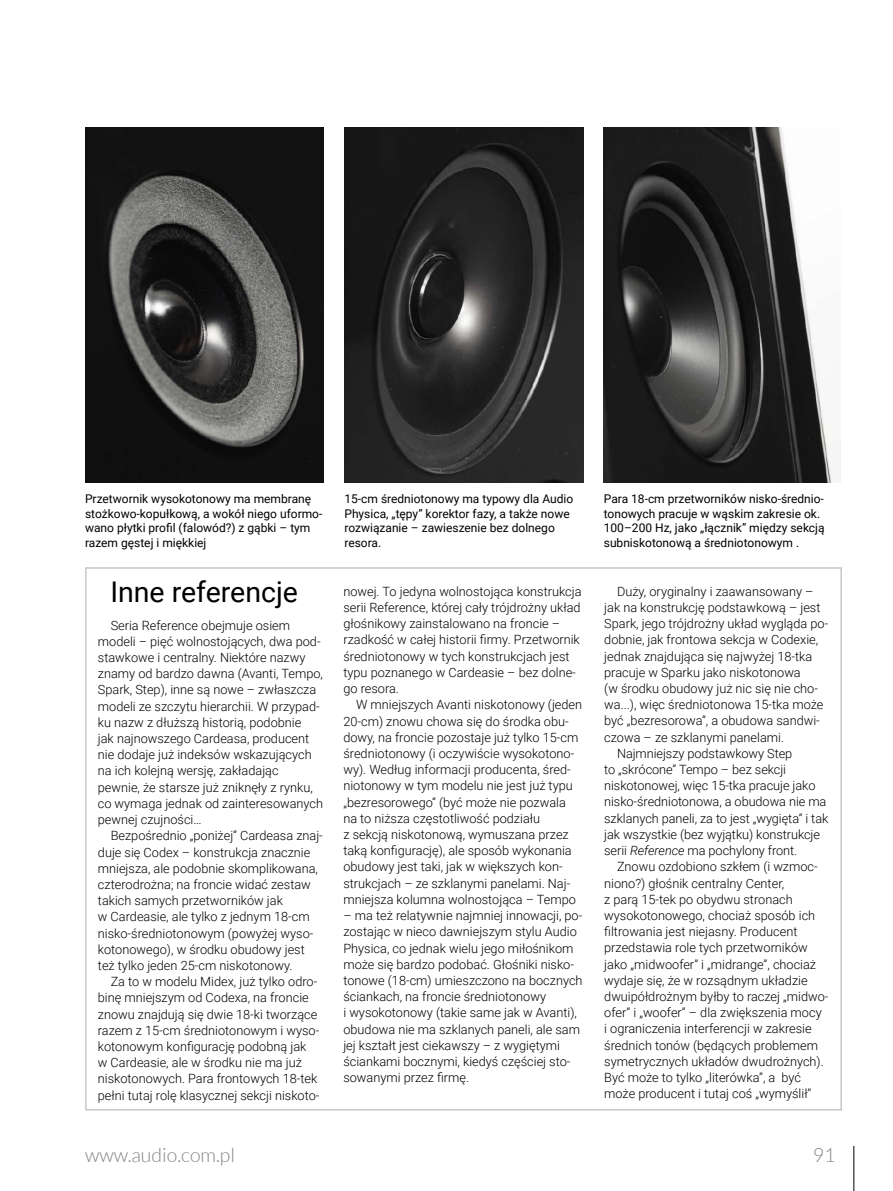
<style>
.page{position:relative;width:893px;height:1191px;background:#fff}
.page>*{position:absolute;margin:0;border:0;box-sizing:border-box;transform-origin:0 0}
.t1{font:28.5px "Roboto";color:#000}
.t2{font:300 19.5px "Lato";color:#858585}
.t3{font:300 12.75px/16.2px "Roboto";color:#000}
.t4{font:12px/14.4px "Roboto";color:#000}
.s1{font-style:italic}
</style>
<div class="page">
<hr style="left:854px;top:1145px;width:1px;height:46px;background:#000">
<img style="left:85px;top:128px;width:238px;height:355px">
<img style="left:344px;top:128px;width:239px;height:355px">
<img style="left:604px;top:128px;width:230px;height:354px">
<p class="t4" style="left:85px;top:491px;width:239px">Przetwornik wysokotonowy ma membranę stożkowo-kopułkową, a wokół niego uformo&shy;wano płytki profil (falowód?) z gąbki – tym razem gęstej i miękkiej</p>
<p class="t4" style="left:344px;top:491px;width:230px">15-cm średniotonowy ma typowy dla Audio<br>Physica, „tępy” korektor fazy, a także nowe rozwiązanie – zawieszenie bez dolnego resora.</p>
<p class="t4" style="left:604px;top:491px;width:222px">Para 18-cm przetworników nisko-średnio&shy;tonowych pracuje w wąskim zakresie ok.<br>100–200 Hz, jako „łącznik” między sekcją subniskotonową a średniotonowym .</p>
<h1 class="t1" style="left:110px;top:572px;width:189px">Inne referencje</h1>
<p class="t3" style="left:617px;top:582px;width:198px">Duży, oryginalny i zaawansowany –</p>
<p class="t3" style="left:343px;top:583px;width:240px">nowej. To jedyna wolnostojąca konstrukcja serii Reference, której cały trójdrożny układ głośnikowy zainstalowano na froncie – rzadkość w całej historii firmy. Przetwornik średniotonowy w tych konstrukcjach jest typu poznanego w Cardeasie – bez dolne&shy;go resora.</p>
<p class="t3" style="left:343px;top:696px;width:240px;text-indent:13px">W mniejszych Avanti niskotonowy (jeden 20-cm) znowu chowa się do środka obu&shy;dowy, na froncie pozostaje już tylko 15-cm średniotonowy (i oczywiście wysokotono&shy;wy). Według informacji producenta, śred&shy;niotonowy w tym modelu nie jest już typu „bezresorowego” (być może nie pozwala na to niższa częstotliwość podziału<br>z sekcją niskotonową, wymuszana przez taką konfigurację), ale sposób wykonania obudowy jest taki, jak w większych kon&shy;strukcjach – ze szklanymi panelami. Naj&shy;mniejsza kolumna wolnostojąca – Tempo</p>
<p class="t3" style="left:343px;top:907px;width:241px">– ma też relatywnie najmniej innowacji, po&shy;zostając w nieco dawniejszym stylu Audio Physica, co jednak wielu jego miłośnikom może się bardzo podobać. Głośniki nisko&shy;tonowe (18-cm) umieszczono na bocznych ściankach, na froncie średniotonowy<br>i wysokotonowy (takie same jak w Avanti), obudowa nie ma szklanych paneli, ale sam jej kształt jest ciekawszy – z wygiętymi ściankami bocznymi, kiedyś częściej sto&shy;sowanymi przez firmę.</p>
<p class="t3" style="left:604px;top:599px;width:218px">jak na konstrukcję podstawkową – jest</p>
<p class="t3" style="left:604px;top:615px;width:226px">Spark, jego trójdrożny układ wygląda po-</p>
<p class="t3" style="left:604px;top:631px;width:216px">dobnie, jak frontowa sekcja w Codexie,</p>
<p class="t3" style="left:604px;top:647px;width:210px">jednak znajdująca się najwyżej 18-tka</p>
<p class="t3" style="left:604px;top:663px;width:198px">pracuje w Sparku jako niskotonowa</p>
<p class="t3" style="left:604px;top:680px;width:215px">(w środku obudowy już nic się nie cho-</p>
<p class="t3" style="left:604px;top:696px;width:221px">wa...), więc średniotonowa 15-tka może</p>
<p class="t3" style="left:604px;top:712px;width:217px">być „bezresorowa”, a obudowa sandwi-</p>
<p class="t3" style="left:604px;top:728px;width:181px">czowa – ze szklanymi panelami.</p>
<p class="t3" style="left:617px;top:744px;width:177px">Najmniejszy podstawkowy Step</p>
<p class="t3" style="left:604px;top:761px;width:183px">to „skrócone” Tempo – bez sekcji</p>
<p class="t3" style="left:604px;top:777px;width:213px">niskotonowej, więc 15-tka pracuje jako</p>
<p class="t3" style="left:604px;top:793px;width:224px">nisko-średniotonowa, a obudowa nie ma</p>
<p class="t3" style="left:604px;top:809px;width:226px">szklanych paneli, za to jest „wygięta” i tak</p>
<p class="t3" style="left:604px;top:825px;width:217px">jak wszystkie (bez wyjątku) konstrukcje</p>
<p class="t3" style="left:604px;top:842px;width:195px">serii <span class="s1">Reference</span> ma pochylony front.</p>
<p class="t3" style="left:617px;top:858px;width:202px">Znowu ozdobiono szkłem (i wzmoc-</p>
<p class="t3" style="left:604px;top:874px;width:182px">niono?) głośnik centralny Center,</p>
<p class="t3" style="left:604px;top:890px;width:190px">z parą 15-tek po obydwu stronach</p>
<p class="t3" style="left:604px;top:906px;width:212px">wysokotonowego, chociaż sposób ich</p>
<p class="t3" style="left:604px;top:923px;width:195px">filtrowania jest niejasny. Producent</p>
<p class="t3" style="left:604px;top:939px;width:205px">przedstawia role tych przetworników</p>
<p class="t3" style="left:604px;top:955px;width:213px">jako „midwoofer” i „midrange”, chociaż</p>
<p class="t3" style="left:604px;top:971px;width:205px">wydaje się, że w rozsądnym układzie</p>
<p class="t3" style="left:604px;top:988px;width:226px">dwuipółdrożnym byłby to raczej „midwo-</p>
<p class="t3" style="left:604px;top:1004px;width:219px">ofer” i „woofer” – dla zwiększenia mocy</p>
<p class="t3" style="left:604px;top:1020px;width:209px">i ograniczenia interferencji w zakresie</p>
<p class="t3" style="left:604px;top:1036px;width:215px">średnich tonów (będących problemem</p>
<p class="t3" style="left:604px;top:1052px;width:221px">symetrycznych układów dwudrożnych).</p>
<p class="t3" style="left:604px;top:1069px;width:198px">Być może to tylko „literówka”, a być</p>
<p class="t3" style="left:604px;top:1085px;width:209px">może producent i tutaj coś „wymyślił”</p>
<p class="t3" style="left:98px;top:616px;width:227px;text-indent:13px">Seria Reference obejmuje osiem modeli – pięć wolnostojących, dwa pod&shy;stawkowe i centralny. Niektóre nazwy znamy od bardzo dawna (Avanti, Tempo, Spark, Step), inne są nowe – zwłaszcza modeli ze szczytu hierarchii. W przypad&shy;ku nazw z dłuższą historią, podobnie<br>jak najnowszego Cardeasa, producent nie dodaje już indeksów wskazujących na ich kolejną wersję, zakładając pewnie, że starsze już zniknęły z rynku, co wymaga jednak od zainteresowanych pewnej czujności…</p>
<p class="t3" style="left:98px;top:827px;width:227px;text-indent:13px">Bezpośrednio „poniżej” Cardeasa znaj&shy;duje się Codex – konstrukcja znacznie mniejsza, ale podobnie skomplikowana, czterodrożna; na froncie widać zestaw takich samych przetworników jak<br>w Cardeasie, ale tylko z jednym 18-cm nisko-średniotonowym (powyżej wyso&shy;kotonowego), w środku obudowy jest też tylko jeden 25-cm niskotonowy.</p>
<p class="t3" style="left:98px;top:973px;width:223px;text-indent:13px">Za to w modelu Midex, już tylko odro&shy;binę mniejszym od Codexa, na froncie znowu znajdują się dwie 18-ki tworzące razem z 15-cm średniotonowym i wyso&shy;kotonowym konfigurację podobną jak<br>w Cardeasie, ale w środku nie ma już niskotonowych. Para frontowych 18-tek pełni tutaj rolę klasycznej sekcji niskoto-</p>
<h2 class="t2" style="left:85px;top:1144px;width:151px">www.audio.com.pl</h2>
<h2 class="t2" style="left:813px;top:1144px;width:24px">91</h2>
</div>
